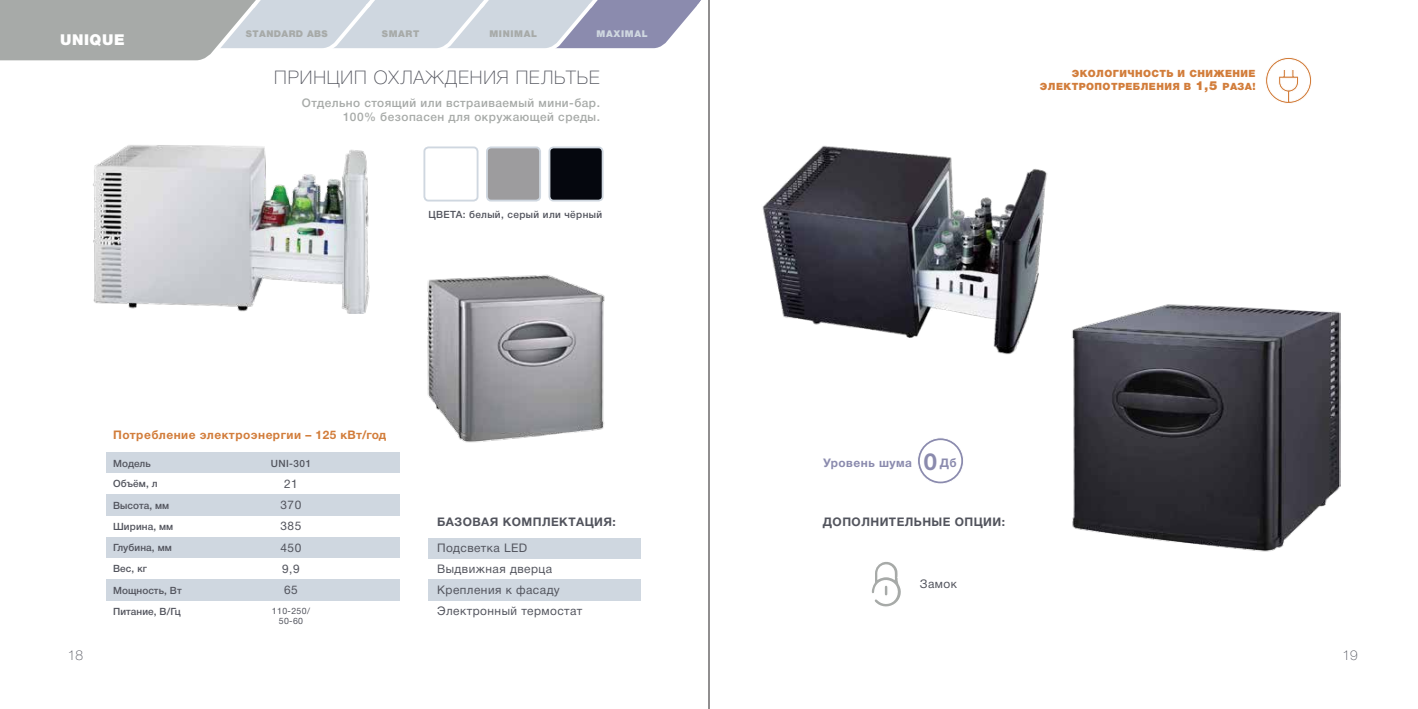
<style>
.page{position:relative;width:1418px;height:709px;background:#fff}
.page>*{position:absolute;margin:0;border:0;box-sizing:border-box;transform-origin:0 0}
.t1{font:100 18.75px "Helvetica Neue Cyr";letter-spacing:.05em;color:#52545d}
.t2{font:15px "Helvetica 9 Black";letter-spacing:.04em;color:#fff}
.t3{font:100 13.75px "Helvetica Neue Cyr";color:#52545d}
.t4{font:11.88px/21.2px "Helvetica Neue Cyr";letter-spacing:.04em;color:#52545d}
.t5{font:500 11.88px/14.1px "Helvetica Neue Cyr";letter-spacing:.04em;color:#a7aaa8;text-align:right}
.t6{font:700 11.88px "Helvetica Neue Cyr";letter-spacing:.04em;color:#52545d}
.t7{font:700 11.88px "Helvetica Neue Cyr";letter-spacing:.04em;color:#d27d3b}
.t8{font:700 11.88px "Helvetica Neue Cyr";letter-spacing:.04em;color:#8b8bae}
.t9{font:500 10px/21.1px "Helvetica Neue Cyr";letter-spacing:.01em;color:#52545d}
.t10{font:10px/12.5px "Helvetica 9 Black";letter-spacing:.04em;color:#d27d3b;text-align:right}
.t11{font:500 10px "Helvetica Neue Cyr";letter-spacing:.04em;color:#52545d}
.t12{font:9.38px "Helvetica 9 Black";letter-spacing:.07em;color:#a7aaa8}
.t13{font:9.38px "Helvetica 9 Black";letter-spacing:.04em;color:#a7aaa8}
.t14{font:9.38px "Helvetica 9 Black";letter-spacing:.07em;color:#cfd7e0}
.t15{font:8.75px/10.5px "Helvetica Neue Cyr";letter-spacing:.04em;color:#52545d;text-align:center}
.s1{font-size:12.5px}
.s2{font-size:23.75px}
</style>
<div class="page">
<svg style="left:0;top:0;width:710px;height:66px"></svg>
<img style="left:93px;top:145px;width:277px;height:169px">
<div style="left:106px;top:452px;width:293px;height:21px;background:#cfd7e0"></div>
<div style="left:106px;top:494px;width:293px;height:22px;background:#cfd7e0"></div>
<div style="left:106px;top:537px;width:293px;height:21px;background:#cfd7e0"></div>
<div style="left:106px;top:579px;width:293px;height:22px;background:#cfd7e0"></div>
<hr style="left:708px;top:0;width:1px;height:709px;background:#231f20">
<svg style="left:1265px;top:57px;width:46px;height:47px"></svg>
<svg style="left:871px;top:562px;width:30px;height:45px"></svg>
<div style="left:427px;top:579px;width:213px;height:22px;background:#cfd7e0"></div>
<div style="left:427px;top:537px;width:213px;height:21px;background:#cfd7e0"></div>
<div style="left:487px;top:147px;width:53px;height:54px;background:#9d9c9e;border-radius:4px"></div>
<div style="left:486px;top:146px;width:55px;height:55px;border:2px solid #cfd7e0;border-radius:4px"></div>
<div style="left:423px;top:146px;width:55px;height:55px;border:2px solid #cfd7e0;border-radius:4px"></div>
<div style="left:549px;top:147px;width:53px;height:54px;background:#05070e;border-radius:4px"></div>
<div style="left:548px;top:146px;width:55px;height:55px;border:2px solid #cfd7e0;border-radius:4px"></div>
<img style="left:762px;top:145px;width:285px;height:210px">
<img style="left:427px;top:274px;width:178px;height:168px">
<svg style="left:917px;top:438px;width:46px;height:46px"></svg>
<div style="left:917px;top:437px;width:46px;height:47px;border:1px solid #fff;border-radius:50%"></div>
<div style="left:919px;top:440px;width:42px;height:41px;background:#fff;border-radius:50%"></div>
<img style="left:1072px;top:304px;width:268px;height:248px">
<p class="t2" style="left:60px;top:31px;width:66px">UNIQUE</p>
<p class="t13" style="left:246px;top:29px;width:83px">STANDARD ABS</p>
<p class="t12" style="left:382px;top:29px;width:39px">SMART</p>
<p class="t12" style="left:489px;top:29px;width:49px">MINIMAL</p>
<p class="t14" style="left:596px;top:29px;width:53px">MAXIMAL</p>
<h1 class="t1" style="left:274px;top:67px;width:327px">ПРИНЦИП ОХЛАЖДЕНИЯ ПЕЛЬТЬЕ</h1>
<p class="t5" style="left:302px;top:96px;width:300px">Отдельно стоящий или встраиваемый мини-бар.<br>100% безопасен для окружающей среды.</p>
<p class="t11" style="left:428px;top:209px;width:175px">ЦВЕТА: белый, серый или чёрный</p>
<p class="t7" style="left:113px;top:428px;width:275px">Потребление электроэнергии – 125 кВт/год</p>
<p class="t9" style="left:113px;top:453px;width:70px">Модель<br>Объём, л<br>Высота, мм<br>Ширина, мм<br>Глубина, мм<br>Вес, кг<br>Мощность, Вт</p>
<p class="t9" style="left:113px;top:601px;width:69px">Питание, В/Гц</p>
<p class="t9" style="left:271px;top:452px;width:42px">UNI-301</p>
<p class="t4" style="left:280px;top:473px;width:22px">21<br>370<br>385<br>450<br>9,9<br>65</p>
<p class="t15" style="left:272px;top:605px;width:39px">110-250/<br>50-60</p>
<p class="t6" style="left:437px;top:515px;width:180px">БАЗОВАЯ КОМПЛЕКТАЦИЯ:</p>
<p class="t4" style="left:437px;top:537px;width:92px">Подсветка LED</p>
<p class="t4" style="left:437px;top:579px;width:147px">Крепления к фасаду<br>Электронный термостат</p>
<p class="t4" style="left:437px;top:558px;width:117px">Выдвижная дверца</p>
<p class="t10" style="left:1039px;top:67px;width:217px">ЭКОЛОГИЧНОСТЬ И СНИЖЕНИЕ<br>ЭЛЕКТРОПОТРЕБЛЕНИЯ В <span class="s1">1,5</span> РАЗА!</p>
<p class="t8" style="left:823px;top:456px;width:135px">Уровень шума <span class="s2">0</span> Дб</p>
<p class="t6" style="left:823px;top:515px;width:184px">ДОПОЛНИТЕЛЬНЫЕ ОПЦИИ:</p>
<p class="t4" style="left:919px;top:573px;width:39px">Замок</p>
<p class="t3" style="left:68px;top:647px;width:17px">18</p>
<p class="t3" style="left:1342px;top:647px;width:17px">19</p>
</div>
